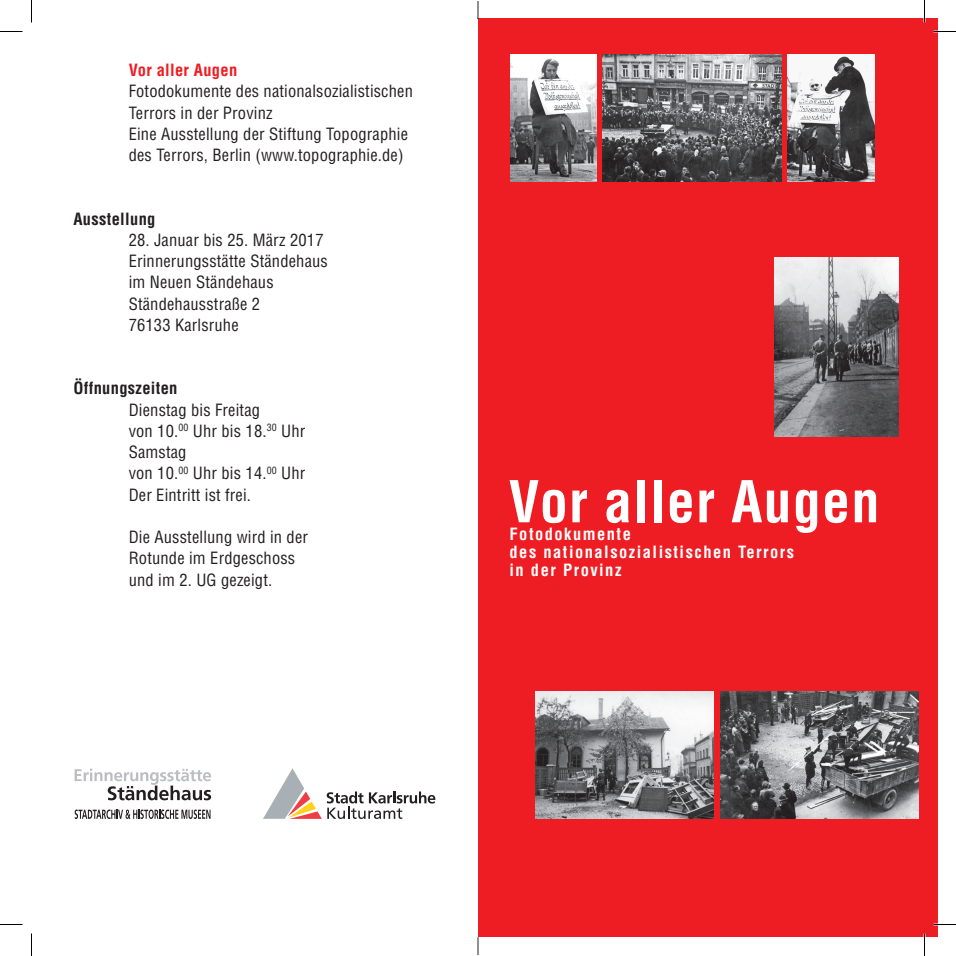
<style>
.page{position:relative;width:956px;height:956px;background:#fff}
.page>*{position:absolute;margin:0;border:0;box-sizing:border-box;transform-origin:0 0}
.t1{font:700 condensed 56.25px "Helvetica";letter-spacing:.02em;color:#fff}
.t2{font:condensed 16.5px/21.1px "Helvetica";letter-spacing:.01em;color:#231f20}
.t3{font:700 condensed 16.5px/18px "Helvetica";letter-spacing:.09em;color:#fff}
.t4{font:700 condensed 16.5px "Helvetica";letter-spacing:.02em;color:#231f20}
.t5{font:700 condensed 16.5px "Helvetica";letter-spacing:.02em;color:#ee1d23}
</style>
<div class="page">
<div style="left:478px;top:19px;width:459px;height:918px;background:#ee1d23"></div>
<img style="left:536px;top:691px;width:178px;height:128px">
<img style="left:720px;top:691px;width:198px;height:128px">
<img style="left:775px;top:257px;width:123px;height:180px">
<img style="left:510px;top:54px;width:86px;height:128px">
<img style="left:603px;top:54px;width:178px;height:128px">
<img style="left:788px;top:54px;width:86px;height:128px">
<svg style="left:75px;top:809px;width:136px;height:10px"></svg>
<svg style="left:75px;top:769px;width:136px;height:31px"></svg>
<svg style="left:263px;top:768px;width:172px;height:51px"></svg>
<svg style="left:478px;top:2px;width:1px;height:17px"></svg>
<svg style="left:478px;top:937px;width:1px;height:17px"></svg>
<hr style="left:933px;top:923px;width:23px;height:2px;background:#fff">
<hr style="left:923px;top:0;width:2px;height:23px;background:#fff">
<hr style="left:923px;top:933px;width:2px;height:23px;background:#fff">
<svg style="left:0;top:31px;width:22px;height:1px"></svg>
<svg style="left:933px;top:31px;width:23px;height:1px"></svg>
<svg style="left:0;top:924px;width:22px;height:1px"></svg>
<svg style="left:933px;top:924px;width:23px;height:1px"></svg>
<svg style="left:31px;top:0;width:1px;height:23px"></svg>
<svg style="left:31px;top:933px;width:1px;height:23px"></svg>
<svg style="left:924px;top:0;width:1px;height:23px"></svg>
<svg style="left:924px;top:933px;width:1px;height:23px"></svg>
<p class="t5" style="left:129px;top:60px;width:110px">Vor aller Augen</p>
<p class="t2" style="left:129px;top:80px;width:286px">Fotodokumente des nationalsozialistischen Terrors in der Provinz<br>Eine Ausstellung der Stiftung Topographie des Terrors, Berlin (www.topographie.de)</p>
<p class="t4" style="left:73px;top:209px;width:84px">Ausstellung</p>
<p class="t2" style="left:129px;top:229px;width:201px">28. Januar bis 25. März 2017<br>Erinnerungsstätte Ständehaus im Neuen Ständehaus<br>Ständehausstraße 2<br>76133 Karlsruhe</p>
<p class="t4" style="left:73px;top:378px;width:106px">Öffnungszeiten</p>
<p class="t2" style="left:129px;top:399px;width:178px">Dienstag bis Freitag<br>von 10.<sup>00</sup> Uhr bis 18.<sup>30</sup> Uhr<br>Samstag<br>von 10.<sup>00</sup> Uhr bis 14.<sup>00</sup> Uhr<br>Der Eintritt ist frei.</p>
<p class="t2" style="left:129px;top:526px;width:181px">Die Ausstellung wird in der<br>Rotunde im Erdgeschoss und im 2. UG gezeigt.</p>
<h1 class="t1" style="left:508px;top:468px;width:373px">Vor aller Augen</h1>
<p class="t3" style="left:510px;top:525px;width:286px">Fotodokumente<br>des nationalsozialistischen Terrors in der Provinz</p>
</div>
